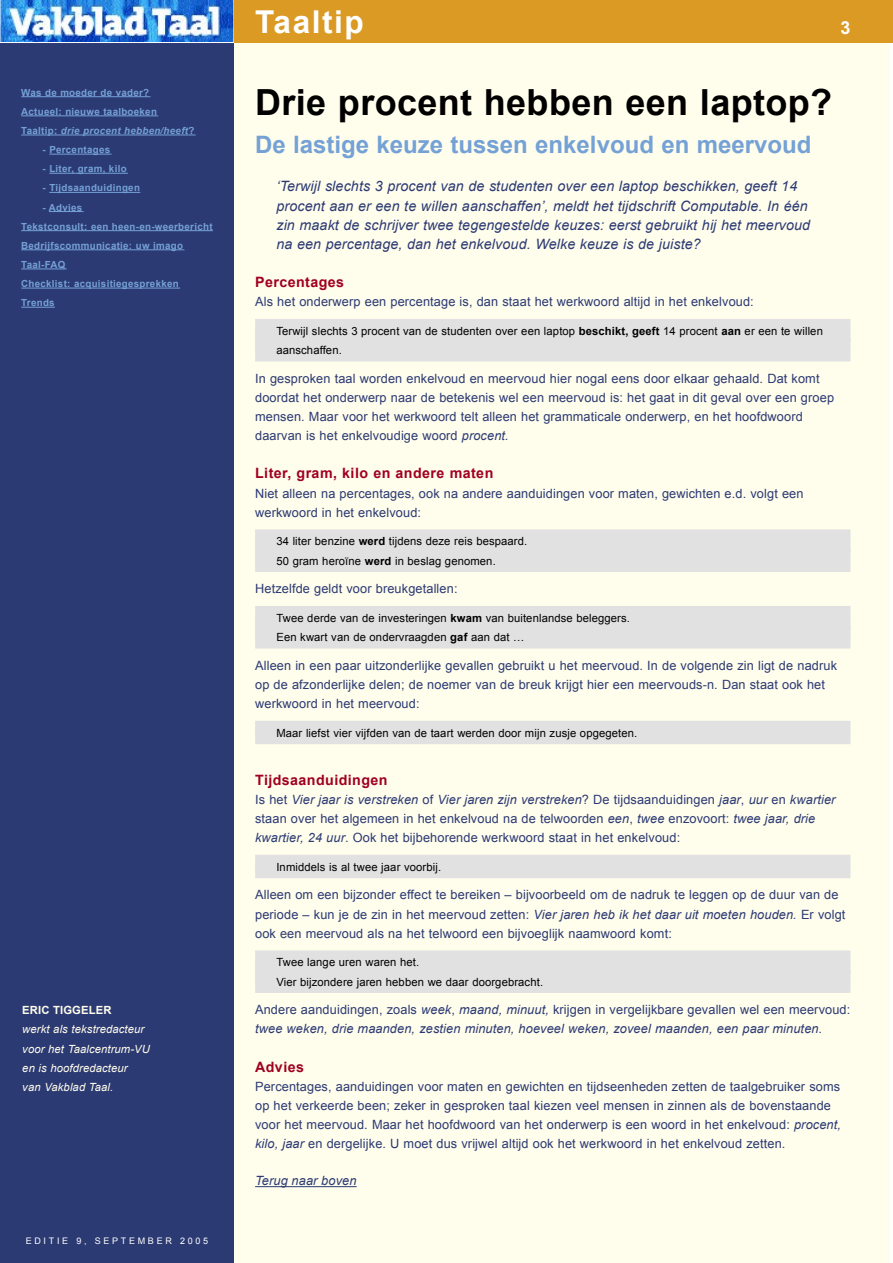
<style>
.page{position:relative;width:893px;height:1263px;background:#fff}
.page>*{position:absolute;margin:0;border:0;box-sizing:border-box;transform-origin:0 0}
.kop{font:700 36px "Arial";letter-spacing:.01em;color:#000}
.subkop{font:700 31.5px "Arial";letter-spacing:.05em;color:#fff}
.subkop-2{font:700 24px "Arial";color:#74a1d6}
.t1{font:700 18px "Arial";color:#fff}
.intro{font:italic 14.25px/19.2px "Arial";letter-spacing:.01em;color:#2c3a73}
.tussenkop{font:700 14.25px "Arial";letter-spacing:.03em;color:#a00022}
.Normaal{font:12.75px/19.2px "Arial";letter-spacing:.01em;color:#2c3a73}
.Normaal-2{font:italic 12.75px/19.2px "Arial";letter-spacing:.01em;color:#2c3a73}
.kadertekst-1e_regel{font:11.25px "Arial";letter-spacing:.01em;color:#000}
.zijtekst{font:italic 11.25px "Arial";letter-spacing:.01em;color:#fffdec}
.zijtekst-2{font:700 11.25px "Arial";letter-spacing:.01em;color:#fffdec}
.hyperlinkkop{font:700 9.75px "Arial";letter-spacing:.03em;color:#74a1d6}
.hyperlinkkop-2{font:italic 700 9.75px "Arial";letter-spacing:.03em;color:#74a1d6}
.t2{font:9px "Arial";letter-spacing:.3em;color:#fff}
.s1{font-style:normal}
.s2{font-weight:700}
.s3{font-style:italic}
</style>
<div class="page">
<div style="left:222px;top:33px;width:668px;height:1230px;background:#fffdec"></div>
<div style="left:255px;top:319px;width:595px;height:13px;background:#e1e1e1"></div>
<div style="left:255px;top:330px;width:595px;height:12px;background:#e1e1e1"></div>
<div style="left:255px;top:338px;width:595px;height:13px;background:#e1e1e1"></div>
<div style="left:255px;top:349px;width:595px;height:12px;background:#e1e1e1"></div>
<div style="left:255px;top:529px;width:595px;height:13px;background:#e1e1e1"></div>
<div style="left:255px;top:540px;width:595px;height:13px;background:#e1e1e1"></div>
<div style="left:255px;top:549px;width:595px;height:12px;background:#e1e1e1"></div>
<div style="left:255px;top:559px;width:595px;height:13px;background:#e1e1e1"></div>
<div style="left:255px;top:606px;width:595px;height:13px;background:#e1e1e1"></div>
<div style="left:255px;top:617px;width:595px;height:12px;background:#e1e1e1"></div>
<div style="left:255px;top:625px;width:595px;height:13px;background:#e1e1e1"></div>
<div style="left:255px;top:636px;width:595px;height:12px;background:#e1e1e1"></div>
<div style="left:255px;top:721px;width:595px;height:12px;background:#e1e1e1"></div>
<div style="left:255px;top:731px;width:595px;height:13px;background:#e1e1e1"></div>
<div style="left:255px;top:855px;width:595px;height:12px;background:#e1e1e1"></div>
<div style="left:255px;top:865px;width:595px;height:13px;background:#e1e1e1"></div>
<div style="left:255px;top:950px;width:595px;height:13px;background:#e1e1e1"></div>
<div style="left:255px;top:961px;width:595px;height:13px;background:#e1e1e1"></div>
<div style="left:255px;top:969px;width:595px;height:13px;background:#e1e1e1"></div>
<div style="left:255px;top:980px;width:595px;height:13px;background:#e1e1e1"></div>
<hr style="left:255px;top:1186px;width:102px;height:1px;background:#2c3a73">
<div style="left:0;top:18px;width:234px;height:1245px;background:#2c3a73"></div>
<img style="left:0;top:0;width:234px;height:43px">
<div style="left:234px;top:0;width:659px;height:43px;background:#da9a23"></div>
<hr style="left:21px;top:96px;width:129px;height:1px;background:#74a1d6">
<hr style="left:21px;top:115px;width:136px;height:1px;background:#74a1d6">
<hr style="left:21px;top:134px;width:40px;height:1px;background:#74a1d6">
<hr style="left:61px;top:134px;width:127px;height:1px;background:#74a1d6">
<hr style="left:49px;top:154px;width:62px;height:1px;background:#74a1d6">
<hr style="left:49px;top:173px;width:78px;height:1px;background:#74a1d6">
<hr style="left:49px;top:192px;width:91px;height:1px;background:#74a1d6">
<hr style="left:49px;top:211px;width:34px;height:1px;background:#74a1d6">
<hr style="left:21px;top:230px;width:192px;height:1px;background:#74a1d6">
<hr style="left:21px;top:249px;width:162px;height:1px;background:#74a1d6">
<hr style="left:21px;top:268px;width:45px;height:1px;background:#74a1d6">
<hr style="left:21px;top:288px;width:158px;height:1px;background:#74a1d6">
<hr style="left:21px;top:307px;width:34px;height:1px;background:#74a1d6">
<p class="hyperlinkkop" style="left:21px;top:86px;width:129px">Was de moeder de vader?</p>
<p class="hyperlinkkop" style="left:21px;top:105px;width:137px">Actueel: nieuwe taalboeken</p>
<p class="hyperlinkkop-2" style="left:21px;top:124px;width:175px"><span class="s1">Taaltip:</span> drie procent hebben/heeft<span class="s1">?</span></p>
<p class="hyperlinkkop" style="left:43px;top:143px;width:69px">- Percentages</p>
<p class="hyperlinkkop" style="left:43px;top:162px;width:86px">- Liter, gram, kilo</p>
<p class="hyperlinkkop" style="left:43px;top:181px;width:99px">- Tijdsaanduidingen</p>
<p class="hyperlinkkop" style="left:43px;top:201px;width:41px">- Advies</p>
<p class="hyperlinkkop" style="left:21px;top:220px;width:193px">Tekstconsult: een heen-en-weerbericht</p>
<p class="hyperlinkkop" style="left:21px;top:239px;width:163px">Bedrijfscommunicatie: uw imago</p>
<p class="hyperlinkkop" style="left:21px;top:258px;width:46px">Taal-FAQ</p>
<p class="hyperlinkkop" style="left:21px;top:277px;width:159px">Checklist: acquisitiegesprekken</p>
<p class="hyperlinkkop" style="left:21px;top:296px;width:35px">Trends</p>
<p class="zijtekst-2" style="left:22px;top:1003px;width:91px">ERIC TIGGELER</p>
<p class="zijtekst" style="left:22px;top:1022px;width:124px">werkt als tekstredacteur</p>
<p class="zijtekst" style="left:22px;top:1041px;width:129px">voor het Taalcentrum-VU</p>
<p class="zijtekst" style="left:22px;top:1060px;width:107px">en is hoofdredacteur</p>
<p class="zijtekst" style="left:22px;top:1079px;width:93px">van Vakblad Taal.</p>
<p class="t2" style="left:26px;top:1235px;width:184px">EDITIE 9, SEPTEMBER 2005</p>
<p class="subkop" style="left:255px;top:1px;width:110px">Taaltip</p>
<p class="t1" style="left:840px;top:16px;width:12px">3</p>
<p class="kop" style="left:255px;top:78px;width:578px">Drie procent hebben een laptop?</p>
<p class="subkop-2" style="left:255px;top:129px;width:558px">De lastige keuze tussen enkelvoud en meervoud</p>
<p class="intro" style="left:276px;top:177px;width:535px">‘Terwijl slechts 3 procent van de studenten over een laptop beschikken, geeft 14 procent aan er een te willen aanschaffen’, meldt het tijdschrift Computable. In één zin maakt de schrijver twee tegengestelde keuzes: eerst gebruikt hij het meervoud na een percentage, dan het enkelvoud. Welke keuze is de juiste?</p>
<p class="tussenkop" style="left:255px;top:273px;width:91px">Percentages</p>
<p class="Normaal" style="left:255px;top:292px;width:500px">Als het onderwerp een percentage is, dan staat het werkwoord altijd in het enkelvoud:</p>
<p class="kadertekst-1e_regel" style="left:276px;top:324px;width:548px">Terwijl slechts 3 procent van de studenten over een laptop <span class="s2">beschikt, geeft</span> 14 procent <span class="s2">aan</span> er een te willen</p>
<p class="kadertekst-1e_regel" style="left:276px;top:343px;width:67px">aanschaffen.</p>
<p class="Normaal" style="left:255px;top:369px;width:580px">In gesproken taal worden enkelvoud en meervoud hier nogal eens door elkaar gehaald. Dat komt doordat het onderwerp naar de betekenis wel een meervoud is: het gaat in dit geval over een groep mensen. Maar voor het werkwoord telt alleen het grammaticale onderwerp, en het hoofdwoord daarvan is het enkelvoudige woord <span class="s3">procent.</span></p>
<p class="tussenkop" style="left:255px;top:464px;width:240px">Liter, gram, kilo en andere maten</p>
<p class="Normaal" style="left:255px;top:484px;width:550px">Niet alleen na percentages, ook na andere aanduidingen voor maten, gewichten e.d. volgt een werkwoord in het enkelvoud:</p>
<p class="kadertekst-1e_regel" style="left:276px;top:534px;width:252px">34 liter benzine <span class="s2">werd</span> tijdens deze reis bespaard.</p>
<p class="kadertekst-1e_regel" style="left:276px;top:553px;width:221px">50 gram heroïne <span class="s2">werd</span> in beslag genomen.</p>
<p class="Normaal" style="left:255px;top:579px;width:204px">Hetzelfde geldt voor breukgetallen:</p>
<p class="kadertekst-1e_regel" style="left:276px;top:611px;width:355px">Twee derde van de investeringen <span class="s2">kwam</span> van buitenlandse beleggers.</p>
<p class="kadertekst-1e_regel" style="left:276px;top:630px;width:250px">Een kwart van de ondervraagden <span class="s2">gaf</span> aan dat …</p>
<p class="Normaal" style="left:255px;top:656px;width:583px">Alleen in een paar uitzonderlijke gevallen gebruikt u het meervoud. In de volgende zin ligt de nadruk op de afzonderlijke delen; de noemer van de breuk krijgt hier een meervouds-n. Dan staat ook het werkwoord in het meervoud:</p>
<p class="kadertekst-1e_regel" style="left:276px;top:725px;width:362px">Maar liefst vier vijfden van de taart werden door mijn zusje opgegeten.</p>
<p class="tussenkop" style="left:255px;top:770px;width:134px">Tijdsaanduidingen</p>
<p class="Normaal" style="left:255px;top:790px;width:582px">Is het <span class="s3">Vier jaar is verstreken</span> of <span class="s3">Vier jaren zijn verstreken</span>? De tijdsaanduidingen <span class="s3">jaar</span>, <span class="s3">uur</span> en <span class="s3">kwartier </span>staan over het algemeen in het enkelvoud na de telwoorden <span class="s3">een</span>, <span class="s3">twee</span> enzovoort: <span class="s3">twee jaar, drie kwartier, 24 uur</span>. Ook het bijbehorende werkwoord staat in het enkelvoud:</p>
<p class="kadertekst-1e_regel" style="left:276px;top:859px;width:166px">Inmiddels is al twee jaar voorbij.</p>
<p class="Normaal" style="left:255px;top:885px;width:592px">Alleen om een bijzonder effect te bereiken – bijvoorbeeld om de nadruk te leggen op de duur van de periode – kun je de zin in het meervoud zetten: <span class="s3">Vier jaren heb ik het daar uit moeten houden.</span> Er volgt ook een meervoud als na het telwoord een bijvoeglijk naamwoord komt:</p>
<p class="kadertekst-1e_regel" style="left:276px;top:955px;width:144px">Twee lange uren waren het.</p>
<p class="kadertekst-1e_regel" style="left:276px;top:974px;width:268px">Vier bijzondere jaren hebben we daar doorgebracht.</p>
<p class="Normaal-2" style="left:255px;top:1000px;width:597px"><span class="s1">Andere aanduidingen, zoals</span> week<span class="s1">,</span> maand, minuut, <span class="s1">krijgen in vergelijkbare gevallen wel een meervoud: </span>twee weken, drie maanden, zestien minuten, hoeveel weken, zoveel maanden, een paar minuten.</p>
<p class="tussenkop" style="left:255px;top:1057px;width:50px">Advies</p>
<p class="Normaal" style="left:255px;top:1077px;width:587px">Percentages, aanduidingen voor maten en gewichten en tijdseenheden zetten de taalgebruiker soms op het verkeerde been; zeker in gesproken taal kiezen veel mensen in zinnen als de bovenstaande voor het meervoud. Maar het hoofdwoord van het onderwerp is een woord in het enkelvoud: <span class="s3">procent, kilo, jaar</span> en dergelijke. U moet dus vrijwel altijd ook het werkwoord in het enkelvoud zetten.</p>
<p class="Normaal-2" style="left:255px;top:1171px;width:103px">Terug naar boven</p>
</div>
